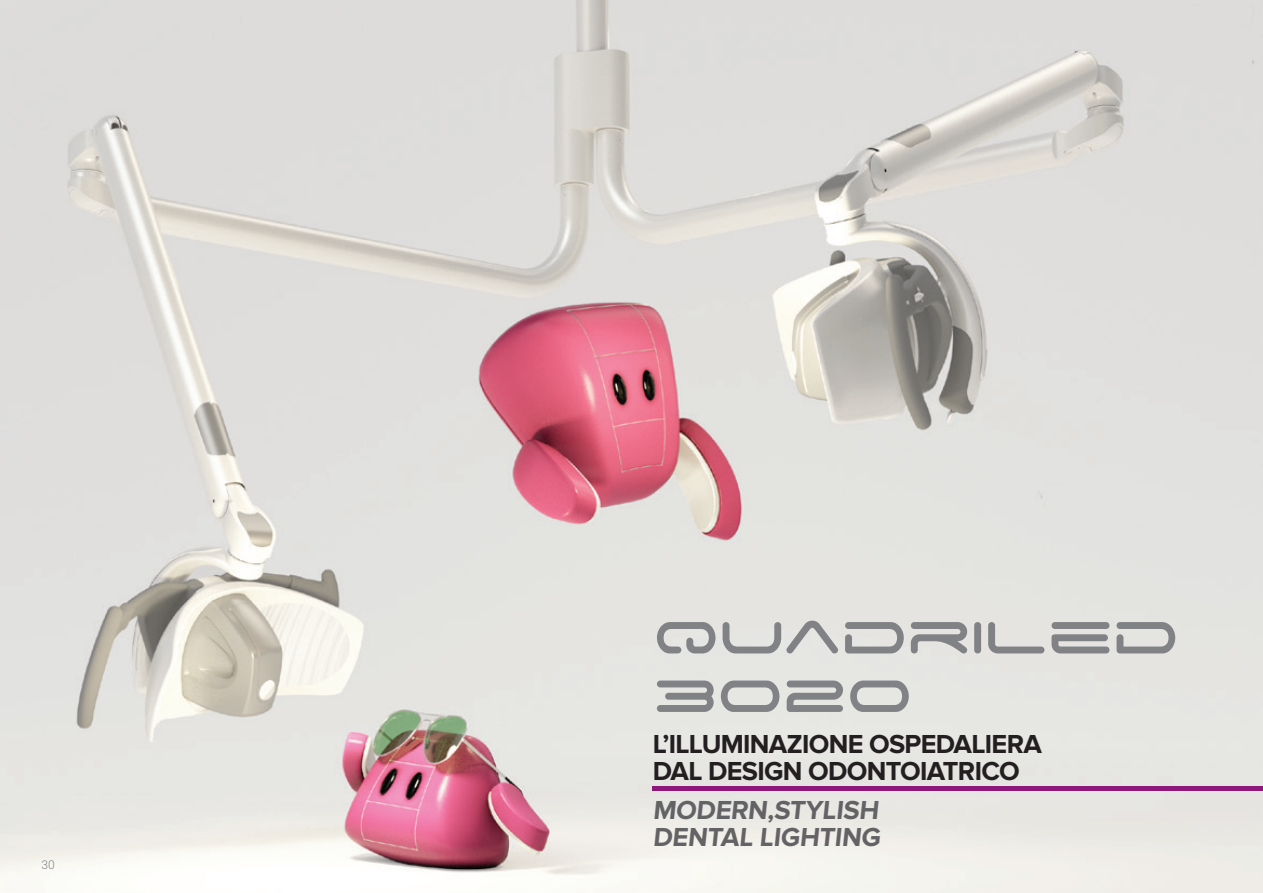
<style>
.page{position:relative;width:1263px;height:893px;background:#fff}
.page>*{position:absolute;margin:0;border:0;box-sizing:border-box;transform-origin:0 0}
.t1{font:72px/58.5px "Space Age";color:#808285}
.t2{font:700 27px "Proxima Nova";letter-spacing:-.025em;color:#231f20}
.t3{font:700 27px "Proxima Nova";color:#636366}
.t4{font:300 12px "Roboto";color:#808285}
</style>
<div class="page">
<img style="left:0;top:0;width:1263px;height:893px">
<hr style="left:653px;top:786px;width:610px;height:4px;background:#8e177c">
<p class="t4" style="left:41px;top:857px;width:15px">30</p>
<h1 class="t1" style="left:653px;top:606px;width:527px">quadriled<br>3o2o</h1>
<p class="t2" style="left:653px;top:728px;width:32px">L’ILLUMINAZIONE</p>
<p class="t2" style="left:869px;top:728px;width:17px">OSPEDALIERA</p>
<p class="t2" style="left:653px;top:755px;width:17px">DAL</p>
<p class="t2" style="left:708px;top:755px;width:17px">DESIGN</p>
<p class="t2" style="left:808px;top:755px;width:213px">ODONTOIATRICO</p>
<p class="t3" style="left:653px;top:794px;width:43px">MODERN</p>
<p class="t3" style="left:767px;top:794px;width:23px">,STYLISH</p>
<p class="t3" style="left:653px;top:821px;width:37px">DENTAL</p>
<p class="t3" style="left:759px;top:821px;width:16px">LIGHTING</p>
</div>
